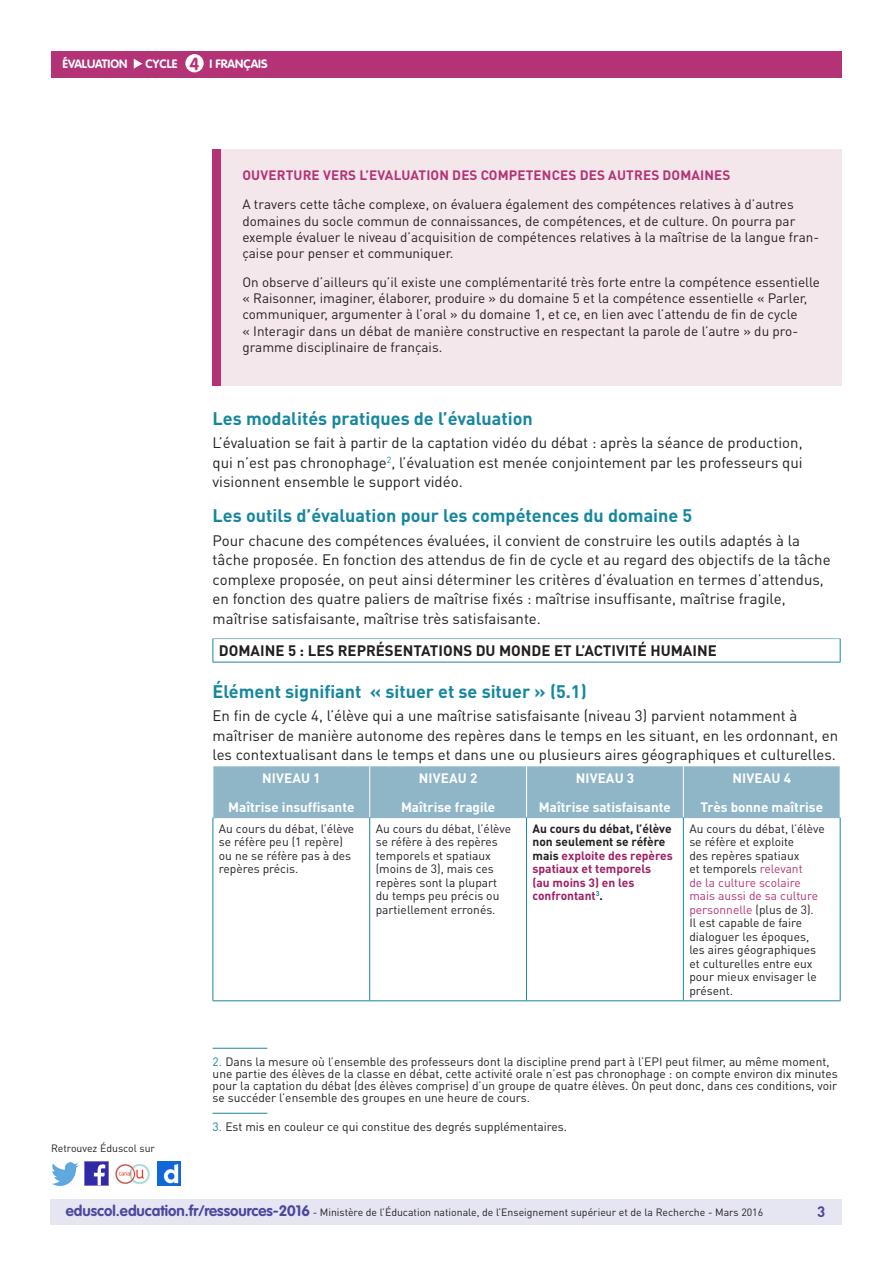
<style>
.page{position:relative;width:893px;height:1263px;background:#fff}
.page>*{position:absolute;margin:0;border:0;box-sizing:border-box;transform-origin:0 0}
._04_Titre_de_niveau{font:700 18px "DIN Pro";color:#16879f}
.t1{font:700 17.25px "VAG Rounded Std";color:#b43376}
._06_Texte_courant{font:15px/19.5px "DIN Pro";color:#231f20}
.Texte_courant_tablea{font:700 15px "DIN Pro";color:#231f20}
.t2{font:700 15px "DIN Pro";color:#4a489e}
._01_Texte_info_conte{font:13.5px/16.2px "DIN Pro";color:#231f20}
.Titre_têtière_tablea{font:700 13.5px "DIN Pro";color:#fff}
._03_Titre_info_conte{font:700 13.5px "DIN Pro";letter-spacing:.01em;color:#b43376}
.Texte_courant_tablea-2{font:12px/13.5px "DIN Pro";color:#231f20}
._13_Note_bas_de_page{font:12px/12px "DIN Pro";color:#231f20}
.Texte_courant_tablea-3{font:700 12px/13.5px "DIN Pro";color:#9e1f63}
.t3{font:700 12px "VAG Rounded Std";color:#fff}
.t4{font:10.5px "DIN Pro";color:#231f20}
.s1{color:#231f20}
.s2{color:#b43376}
.s3{color:#16879f}
.s4{font-family:"VAG Rounded Std";font-weight:700;font-size:15px;color:#4a489e}
</style>
<div class="page">
<div style="left:50px;top:1199px;width:791px;height:26px;background:#e6e5f2"></div>
<div style="left:51px;top:51px;width:791px;height:27px;background:#b43376"></div>
<svg style="left:134px;top:59px;width:8px;height:10px"></svg>
<div style="left:185px;top:54px;width:19px;height:18px;background:#fff;border-radius:50%"></div>
<img style="left:85px;top:1162px;width:23px;height:23px">
<img style="left:51px;top:1163px;width:28px;height:22px">
<img style="left:158px;top:1162px;width:22px;height:23px">
<img style="left:115px;top:1164px;width:35px;height:21px">
<hr style="left:213px;top:1048px;width:54px;height:1px;background:#16879f">
<hr style="left:213px;top:1113px;width:54px;height:1px;background:#16879f">
<hr style="left:213px;top:638px;width:627px;height:1px;background:#8fb6c6">
<svg style="left:213px;top:639px;width:1px;height:23px"></svg>
<svg style="left:840px;top:639px;width:1px;height:23px"></svg>
<hr style="left:213px;top:662px;width:627px;height:1px;background:#16879f">
<div style="left:214px;top:766px;width:626px;height:51px;background:#8fb6c6"></div>
<hr style="left:369px;top:766px;width:1px;height:51px;background:#fff">
<hr style="left:526px;top:766px;width:1px;height:51px;background:#fff">
<hr style="left:683px;top:766px;width:1px;height:51px;background:#fff">
<hr style="left:213px;top:817px;width:157px;height:1px;background:#8fb6c6">
<hr style="left:370px;top:817px;width:157px;height:1px;background:#8fb6c6">
<hr style="left:527px;top:817px;width:156px;height:1px;background:#8fb6c6">
<hr style="left:683px;top:817px;width:157px;height:1px;background:#8fb6c6">
<hr style="left:213px;top:818px;width:1px;height:182px;background:#16879f">
<hr style="left:369px;top:818px;width:1px;height:182px;background:#16879f">
<hr style="left:526px;top:818px;width:1px;height:182px;background:#16879f">
<hr style="left:683px;top:818px;width:1px;height:182px;background:#16879f">
<hr style="left:840px;top:818px;width:1px;height:182px;background:#16879f">
<hr style="left:213px;top:1000px;width:157px;height:1px;background:#16879f">
<hr style="left:370px;top:1000px;width:157px;height:1px;background:#16879f">
<hr style="left:527px;top:1000px;width:156px;height:1px;background:#16879f">
<hr style="left:683px;top:1000px;width:157px;height:1px;background:#16879f">
<div style="left:213px;top:149px;width:629px;height:237px;background:#f4e7ec"></div>
<div style="left:213px;top:149px;width:8px;height:237px;background:#b43376"></div>
<p class="t3" style="left:63px;top:57px;width:66px">ÉVALUATION</p>
<p class="t3" style="left:146px;top:57px;width:33px">CYCLE</p>
<p class="t3" style="left:210px;top:57px;width:60px">I FRANÇAIS</p>
<p class="t1" style="left:190px;top:53px;width:11px">4</p>
<p class="_03_Titre_info_conte" style="left:242px;top:167px;width:490px">OUVERTURE VERS L’EVALUATION DES COMPETENCES DES AUTRES DOMAINES</p>
<p class="_01_Texte_info_conte" style="left:242px;top:196px;width:578px">A travers cette tâche complexe, on évaluera également des compétences relatives à d’autres domaines du socle commun de connaissances, de compétences, et de culture. On pourra par exemple évaluer le niveau d’acquisition de compétences relatives à la maîtrise de la langue fran&shy;çaise pour penser et communiquer.</p>
<p class="_01_Texte_info_conte" style="left:242px;top:274px;width:579px">On observe d’ailleurs qu’il existe une complémentarité très forte entre la compétence essentielle « Raisonner, imaginer, élaborer, produire » du domaine 5 et la compétence essentielle « Parler, communiquer, argumenter à l’oral » du domaine 1, et ce, en lien avec l’attendu de fin de cycle<br>« Interagir dans un débat de manière constructive en respectant la parole de l’autre » du pro&shy;gramme disciplinaire de français.</p>
<p class="_04_Titre_de_niveau" style="left:213px;top:406px;width:322px">Les modalités pratiques de l’évaluation</p>
<p class="_06_Texte_courant" style="left:213px;top:433px;width:591px;text-align:justify">L’évaluation se fait à partir de la captation vidéo du débat : après la séance de production, qui n’est pas chronophage<sup>2</sup>, l’évaluation est menée conjointement par les professeurs qui visionnent ensemble le support vidéo.</p>
<p class="_04_Titre_de_niveau" style="left:213px;top:504px;width:481px">Les outils d’évaluation pour les compétences du domaine 5</p>
<p class="_06_Texte_courant" style="left:213px;top:530px;width:619px">Pour chacune des compétences évaluées, il convient de construire les outils adaptés à la tâche proposée. En fonction des attendus de fin de cycle et au regard des objectifs de la tâche complexe proposée, on peut ainsi déterminer les critères d’évaluation en termes d’attendus, en fonction des quatre paliers de maîtrise fixés : maîtrise insuffisante, maîtrise fragile, maîtrise satisfaisante, maîtrise très satisfaisante.</p>
<p class="Texte_courant_tablea" style="left:219px;top:641px;width:499px">DOMAINE 5 : LES REPRÉSENTATIONS DU MONDE ET L’ACTIVITÉ HUMAINE</p>
<p class="_04_Titre_de_niveau" style="left:213px;top:679px;width:376px">Élément signifiant « situer et se situer » (5.1)</p>
<p class="_06_Texte_courant" style="left:213px;top:706px;width:627px">En fin de cycle 4, l’élève qui a une maîtrise satisfaisante (niveau 3) parvient notamment à maîtriser de manière autonome des repères dans le temps en les situant, en les ordonnant, en les contextualisant dans le temps et dans une ou plusieurs aires géographiques et culturelles.</p>
<p class="Titre_têtière_tablea" style="left:262px;top:769px;width:60px">NIVEAU 1</p>
<p class="Titre_têtière_tablea" style="left:228px;top:798px;width:128px">Maîtrise insuffisante</p>
<p class="Titre_têtière_tablea" style="left:419px;top:769px;width:60px">NIVEAU 2</p>
<p class="Titre_têtière_tablea" style="left:401px;top:798px;width:96px">Maîtrise fragile</p>
<p class="Titre_têtière_tablea" style="left:576px;top:769px;width:60px">NIVEAU 3</p>
<p class="Titre_têtière_tablea" style="left:539px;top:798px;width:134px">Maîtrise satisfaisante</p>
<p class="Titre_têtière_tablea" style="left:732px;top:769px;width:60px">NIVEAU 4</p>
<p class="Titre_têtière_tablea" style="left:700px;top:798px;width:124px">Très bonne maîtrise</p>
<p class="Texte_courant_tablea-2" style="left:219px;top:821px;width:137px">Au cours du débat, l’élève se réfère peu (1 repère) ou ne se réfère pas à des repères précis.</p>
<p class="Texte_courant_tablea-2" style="left:376px;top:821px;width:137px">Au cours du débat, l’élève se réfère à des repères temporels et spatiaux (moins de 3), mais ces repères sont la plupart du temps peu précis ou partiellement erronés.</p>
<p class="Texte_courant_tablea-3" style="left:533px;top:821px;width:142px"><span class="s1">Au cours du débat, l’élève non seulement se réfère mais</span> exploite des repères spatiaux et temporels<br>(au moins 3) en les confrontant<sup>3</sup><span class="s1">.</span></p>
<p class="Texte_courant_tablea-2" style="left:689px;top:821px;width:137px">Au cours du débat, l’élève se réfère et exploite<br>des repères spatiaux<br>et temporels <span class="s2">relevant<br>de la culture scolaire mais aussi de sa culture personnelle</span> (plus de 3).<br>Il est capable de faire dialoguer les époques, les aires géographiques et culturelles entre eux pour mieux envisager le présent.</p>
<p class="t4" style="left:51px;top:1141px;width:106px">Retrouvez Éduscol sur</p>
<p class="_13_Note_bas_de_page" style="left:213px;top:1055px;width:627px"><span class="s3">2.</span> Dans la mesure où l’ensemble des professeurs dont la discipline prend part à l’EPI peut filmer, au même moment, une partie des élèves de la classe en débat, cette activité orale n’est pas chronophage : on compte environ dix minutes pour la captation du débat (des élèves comprise) d’un groupe de quatre élèves. On peut donc, dans ces conditions, voir se succéder l’ensemble des groupes en une heure de cours.</p>
<p class="_13_Note_bas_de_page" style="left:213px;top:1120px;width:356px"><span class="s3">3.</span> Est mis en couleur ce qui constitue des degrés supplémentaires.</p>
<p class="t4" style="left:66px;top:1205px;width:699px"><span class="s4">eduscol.education.fr/ressources-2016</span> - Ministère de l’Éducation nationale, de l’Enseignement supérieur et de la Recherche - Mars 2016</p>
<p class="t2" style="left:817px;top:1201px;width:10px">3</p>
</div>
